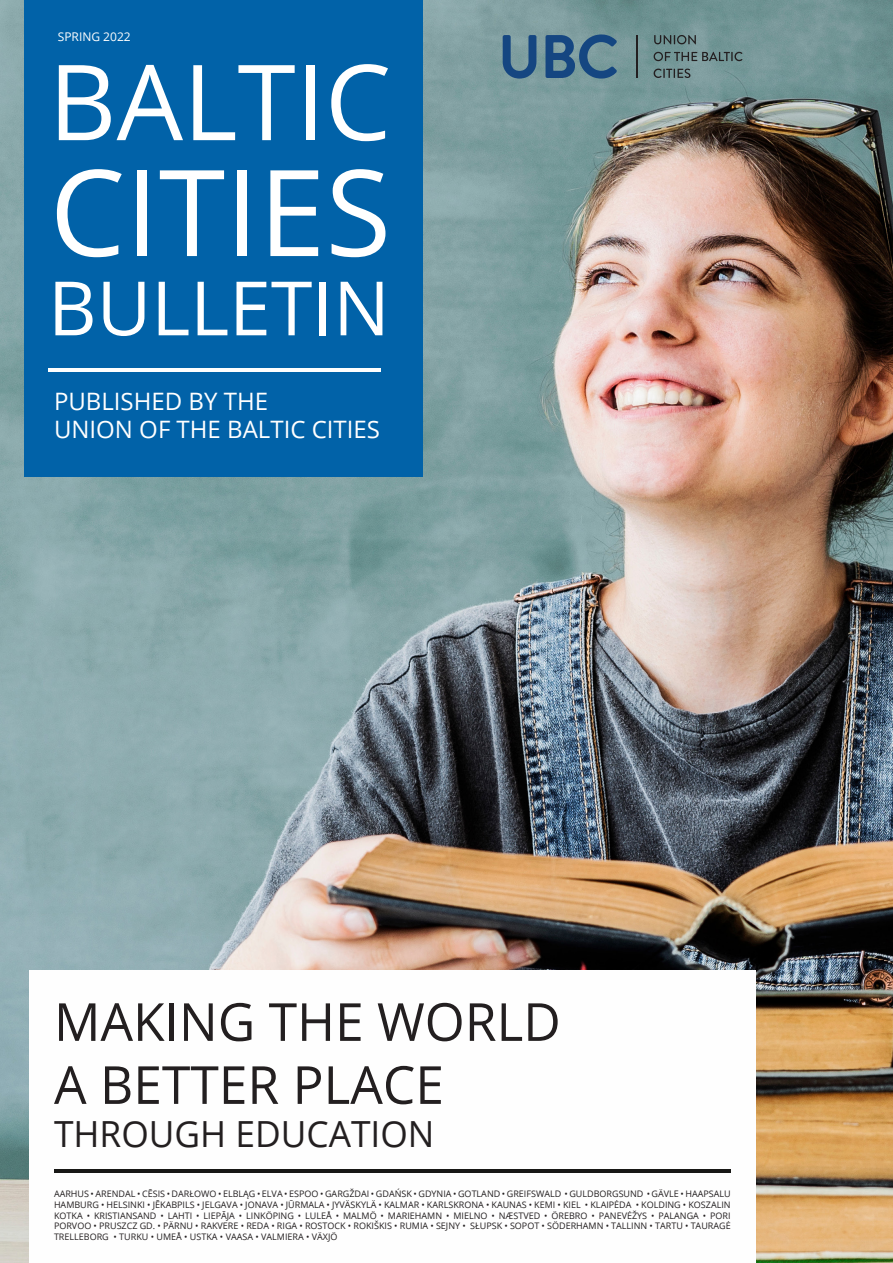
<style>
.page{position:relative;width:893px;height:1263px;background:#fff}
.page>*{position:absolute;margin:0;border:0;box-sizing:border-box;transform-origin:0 0}
.t1{font:120px "Open Sans";color:#fff}
.t2{font:105px "Open Sans";color:#fff}
.t3{font:75px "Open Sans";color:#fff}
.t4{font:52.5px/63px "Open Sans";color:#231f20}
.t5{font:36px "Open Sans";color:#231f20}
.t6{font:24px "Open Sans";color:#fff}
.t7{font:12px "Open Sans";color:#fff}
.t8{font:9px/10.8px "Open Sans";color:#231f20}
</style>
<div class="page">
<img style="left:0;top:1px;width:893px;height:1262px">
<div style="left:24px;top:0;width:398px;height:476px;background:#0162a8"></div>
<img style="left:29px;top:970px;width:727px;height:293px">
<img style="left:49px;top:368px;width:331px;height:3px">
<hr style="left:54px;top:1170px;width:677px;height:3px;background:#181816">
<svg style="left:501px;top:33px;width:117px;height:47px;background:#517891"></svg>
<svg style="left:654px;top:35px;width:42px;height:9px"></svg>
<svg style="left:654px;top:52px;width:88px;height:9px"></svg>
<svg style="left:654px;top:69px;width:36px;height:9px"></svg>
<hr style="left:636px;top:35px;width:1px;height:43px;background:#231f20">
<p class="t7" style="left:58px;top:28px;width:74px">SPRING 2022</p>
<p class="t2" style="left:49px;top:30px;width:344px">BALTIC</p>
<p class="t1" style="left:50px;top:130px;width:343px">CITIES</p>
<p class="t3" style="left:48px;top:257px;width:343px">BULLETIN</p>
<p class="t6" style="left:54px;top:384px;width:216px">PUBLISHED BY THE</p>
<p class="t6" style="left:54px;top:413px;width:328px">UNION OF THE BALTIC CITIES</p>
<p class="t4" style="left:54px;top:989px;width:508px">MAKING THE WORLD<br>A BETTER PLACE</p>
<p class="t5" style="left:54px;top:1109px;width:382px">THROUGH EDUCATION</p>
<p class="t8" style="left:54px;top:1188px;width:678px">AARHUS • ARENDAL • CĒSIS • DARŁOWO • ELBLĄG • ELVA • ESPOO • GARGŽDAI • GDAŃSK • GDYNIA • GOTLAND • GREIFSWALD • GULDBORGSUND • GÄVLE • HAAPSALU</p>
<p class="t8" style="left:54px;top:1199px;width:678px">HAMBURG • HELSINKI • JĒKABPILS • JELGAVA • JONAVA • JŪRMALA • JYVÄSKYLÄ • KALMAR • KARLSKRONA • KAUNAS • KEMI • KIEL • KLAIPĖDA • KOLDING • KOSZALIN</p>
<p class="t8" style="left:54px;top:1210px;width:678px">KOTKA • KRISTIANSAND • LAHTI • LIEPĀJA • LINKÖPING • LULEÅ • MALMÖ • MARIEHAMN • MIELNO • NÆSTVED • ÖREBRO • PANEVĖŽYS • PALANGA • PORI<br>PORVOO • PRUSZCZ GD. • PÄRNU • RAKVERE • REDA • RIGA • ROSTOCK • ROKIŠKIS • RUMIA • SEJNY • SŁUPSK • SOPOT • SÖDERHAMN • TALLINN • TARTU • TAURAGĖ</p>
<p class="t8" style="left:54px;top:1231px;width:285px">TRELLEBORG • TURKU • UMEÅ • USTKA • VAASA • VALMIERA • VÄXJÖ</p>
</div>
